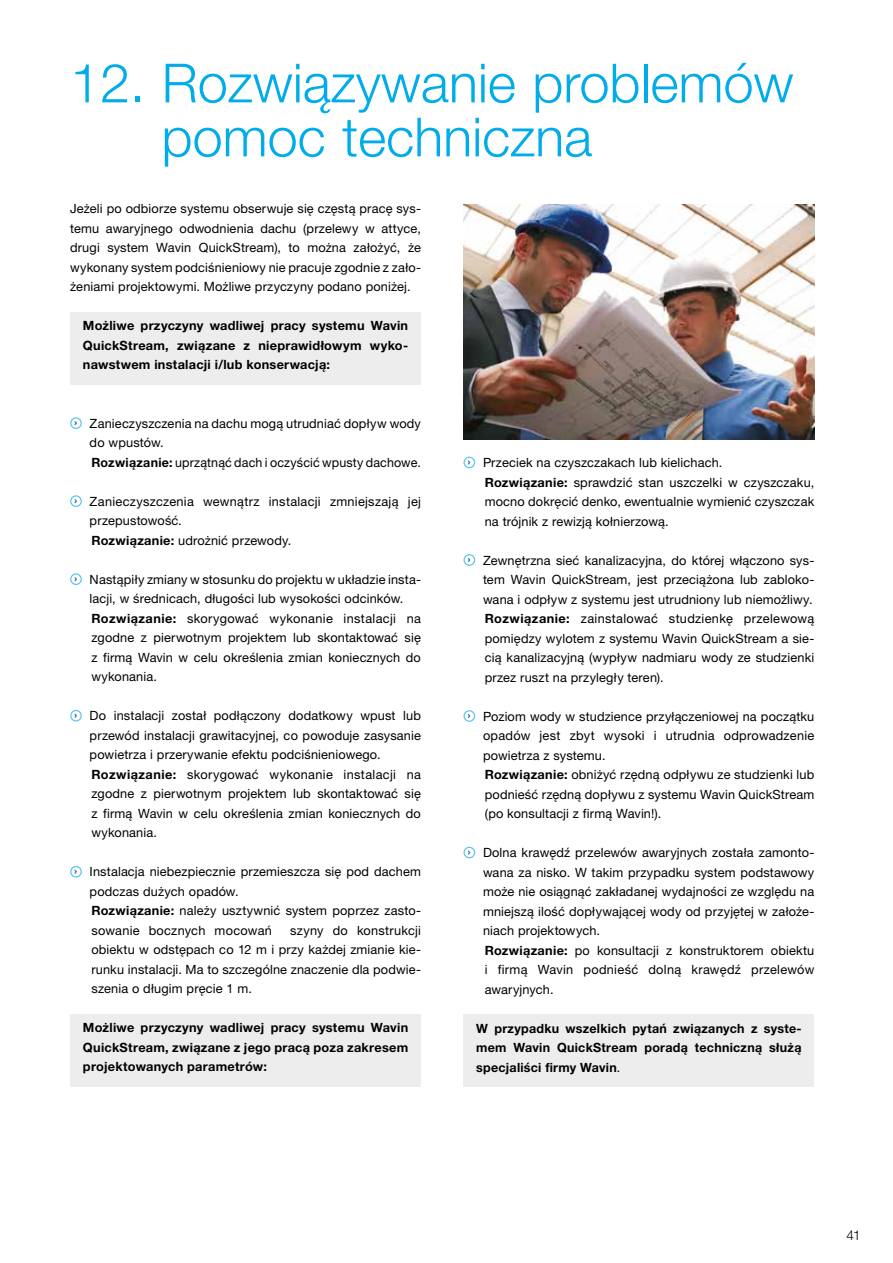
<style>
.page{position:relative;width:893px;height:1263px;background:#fff}
.page>*{position:absolute;margin:0;border:0;box-sizing:border-box;transform-origin:0 0}
.t1{font:300 54px/54px "Helvetica Neue LT Pro";color:#00ace9}
.t2{font:300 13.5px "Helvetica Neue LT Pro";color:#000}
.t3{font:12.75px/19.5px "Helvetica Neue LT Pro";letter-spacing:.01em;color:#000}
.t4{font:700 12.75px/19.5px "Helvetica Neue LT Pro";letter-spacing:.02em;color:#000;text-align:justify}
.s1{font-weight:700}
.s2{font-weight:400}
</style>
<div class="page">
<div style="left:463px;top:1014px;width:351px;height:72px;background:#ededed"></div>
<div style="left:70px;top:1014px;width:351px;height:72px;background:#ededed"></div>
<div style="left:70px;top:312px;width:351px;height:72px;background:#ededed"></div>
<div style="left:70px;top:417px;width:12px;height:12px;border:1px solid #5ec6f2;border-radius:50%"></div>
<div style="left:70px;top:495px;width:12px;height:12px;border:1px solid #5ec6f2;border-radius:50%"></div>
<div style="left:70px;top:573px;width:12px;height:12px;border:1px solid #5ec6f2;border-radius:50%"></div>
<div style="left:70px;top:710px;width:12px;height:11px;border:1px solid #5ec6f2;border-radius:50%"></div>
<svg style="left:73px;top:712px;width:4px;height:7px"></svg>
<div style="left:70px;top:866px;width:12px;height:11px;border:1px solid #5ec6f2;border-radius:50%"></div>
<svg style="left:73px;top:868px;width:4px;height:7px"></svg>
<div style="left:463px;top:457px;width:12px;height:11px;border:1px solid #5ec6f2;border-radius:50%"></div>
<div style="left:463px;top:554px;width:12px;height:12px;border:1px solid #5ec6f2;border-radius:50%"></div>
<svg style="left:467px;top:558px;width:4px;height:4px"></svg>
<div style="left:463px;top:710px;width:12px;height:12px;border:1px solid #5ec6f2;border-radius:50%"></div>
<svg style="left:467px;top:714px;width:4px;height:4px"></svg>
<div style="left:463px;top:847px;width:12px;height:11px;border:1px solid #5ec6f2;border-radius:50%"></div>
<img style="left:463px;top:204px;width:351px;height:236px">
<h1 class="t1" style="left:162px;top:55px;width:633px;text-indent:-91px">12. Rozwiązywanie problemów pomoc techniczna</h1>
<p class="t3" style="left:70px;top:199px;width:352px;text-align:justify">Jeżeli po odbiorze systemu obserwuje się częstą pracę sys&shy;temu awaryjnego odwodnienia dachu (przelewy w attyce, drugi system Wavin QuickStream), to można założyć, że wykonany system podciśnieniowy nie pracuje zgodnie z zało&shy;żeniami projektowymi. Możliwe przyczyny podano poniżej.</p>
<p class="t4" style="left:83px;top:316px;width:327px">Możliwe przyczyny wadliwej pracy systemu Wavin QuickStream, związane z nieprawidłowym wyko&shy;nawstwem instalacji i/lub konserwacją:</p>
<p class="t3" style="left:90px;top:413px;width:333px">Zanieczyszczenia na dachu mogą utrudniać dopływ wody do wpustów.<br><span class="s1">Rozwiązanie:</span> uprzątnąć dach i oczyścić wpusty dachowe.</p>
<p class="t3" style="left:90px;top:491px;width:333px">Zanieczyszczenia wewnątrz instalacji zmniejszają jej przepustowość.<br><span class="s1">Rozwiązanie:</span> udrożnić przewody.</p>
<p class="t3" style="left:90px;top:569px;width:333px">Nastąpiły zmiany w stosunku do projektu w układzie insta&shy;lacji, w średnicach, długości lub wysokości odcinków.<br><span class="s1">Rozwiązanie:</span> skorygować wykonanie instalacji na zgodne z pierwotnym projektem lub skontaktować się z firmą Wavin w celu określenia zmian koniecznych do wykonania.</p>
<p class="t3" style="left:90px;top:706px;width:333px">Do instalacji został podłączony dodatkowy wpust lub przewód instalacji grawitacyjnej, co powoduje zasysanie powietrza i przerywanie efektu podciśnieniowego.<br><span class="s1">Rozwiązanie:</span> skorygować wykonanie instalacji na zgodne z pierwotnym projektem lub skontaktować się z firmą Wavin w celu określenia zmian koniecznych do wykonania.</p>
<p class="t3" style="left:90px;top:862px;width:333px">Instalacja niebezpiecznie przemieszcza się pod dachem podczas dużych opadów.<br><span class="s1">Rozwiązanie:</span> należy usztywnić system poprzez zasto&shy;sowanie bocznych mocowań</p>
<p class="t3" style="left:91px;top:920px;width:331px;text-align:justify;text-indent:199px">szyny do konstrukcji obiektu w odstępach co 12 m i przy każdej zmianie kie&shy;runku instalacji. Ma to szczególne znaczenie dla podwie&shy;szenia o długim pręcie 1 m.</p>
<p class="t4" style="left:83px;top:1018px;width:327px">Możliwe przyczyny wadliwej pracy systemu Wavin QuickStream, związane z jego pracą poza zakresem projektowanych parametrów:</p>
<p class="t3" style="left:483px;top:452px;width:333px">Przeciek na czyszczakach lub kielichach.<br><span class="s1">Rozwiązanie:</span> sprawdzić stan uszczelki w czyszczaku, mocno dokręcić denko, ewentualnie wymienić czyszczak na trójnik z rewizją kołnierzową.</p>
<p class="t3" style="left:483px;top:550px;width:333px">Zewnętrzna sieć kanalizacyjna, do której włączono sys&shy;tem Wavin QuickStream, jest przeciążona lub zabloko&shy;wana i odpływ z systemu jest utrudniony lub niemożliwy.<br><span class="s1">Rozwiązanie:</span> zainstalować studzienkę przelewową pomiędzy wylotem z systemu Wavin QuickStream a sie&shy;cią kanalizacyjną (wypływ nadmiaru wody ze studzienki przez ruszt na przyległy teren).</p>
<p class="t3" style="left:483px;top:706px;width:333px">Poziom wody w studzience przyłączeniowej na początku opadów jest zbyt wysoki i utrudnia odprowadzenie powietrza z systemu.<br><span class="s1">Rozwiązanie:</span> obniżyć rzędną odpływu ze studzienki lub podnieść rzędną dopływu z systemu Wavin QuickStream (po konsultacji z firmą Wavin!).</p>
<p class="t3" style="left:483px;top:842px;width:333px">Dolna krawędź przelewów awaryjnych została zamonto&shy;wana za nisko. W takim przypadku system podstawowy może nie osiągnąć zakładanej wydajności ze względu na mniejszą ilość dopływającej wody od przyjętej w założe&shy;niach projektowych.<br><span class="s1">Rozwiązanie:</span> po konsultacji z konstruktorem obiektu i firmą Wavin podnieść dolną krawędź przelewów awaryjnych.</p>
<p class="t4" style="left:476px;top:1018px;width:327px">W przypadku wszelkich pytań związanych z syste&shy;mem Wavin QuickStream poradą techniczną służą specjaliści firmy Wavin<span class="s2">.</span></p>
<p class="t2" style="left:847px;top:1227px;width:16px">41</p>
</div>
